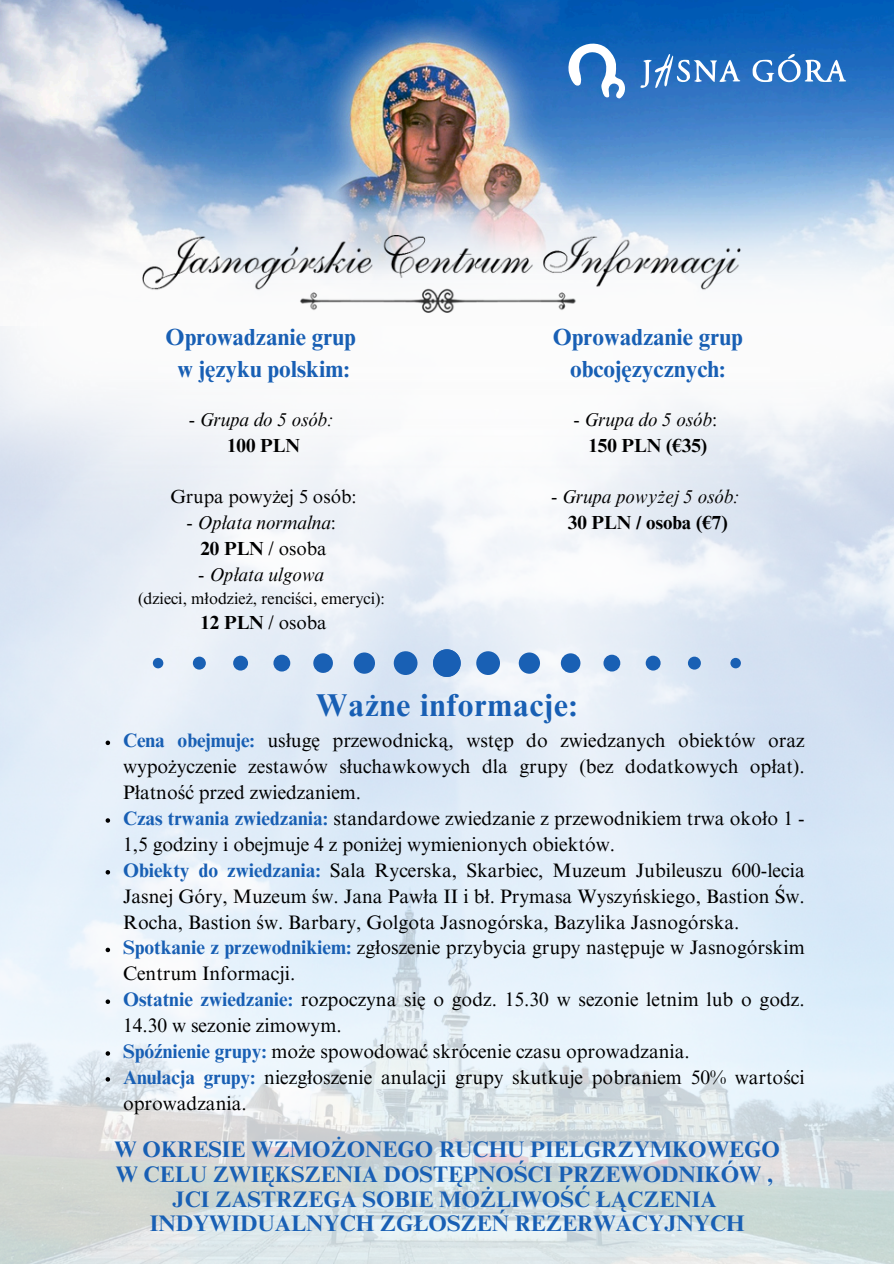
<style>
.page{position:relative;width:894px;height:1264px;background:#fff}
.page>*{position:absolute;margin:0;border:0;box-sizing:border-box;transform-origin:0 0}
.t1{font:700 31.5px "Times NRMT Pro";letter-spacing:.03em;color:#185fb4}
.t2{font:700 23.25px/32.7px "Times NRMT Pro";color:#185fb4;text-align:center}
.t3{font:700 22.5px/24.8px "Times NRMT Pro";color:#185fb4;text-align:center}
.t4{font:19.5px/25.8px "Times NRMT Pro";color:#000}
.t5{font:italic 18.9px/25.8px "Times NRMT Pro";color:#000;text-align:center}
.t6{font:18.9px "Times NRMT Pro";color:#000}
.t7{font:700 18.9px "Times NRMT Pro";color:#000}
.t8{font:16.35px "Times NRMT Pro";color:#000}
.s1{font-style:normal}
.s2{font-weight:700;font-style:normal}
.s3{font-weight:700}
.s4{font-weight:700;color:#185fb4}
</style>
<div class="page">
<img style="left:0;top:0;width:893px;height:119px">
<img style="left:0;top:532px;width:893px;height:731px">
<svg style="left:0;top:119px;width:893px;height:413px"></svg>
<div style="left:432px;top:649px;width:29px;height:28px;background:#185fb4;border-radius:14px"></div>
<div style="left:393px;top:651px;width:24px;height:24px;background:#185fb4;border-radius:12px"></div>
<div style="left:476px;top:651px;width:24px;height:24px;background:#185fb4;border-radius:12px"></div>
<div style="left:353px;top:652px;width:22px;height:22px;background:#185fb4;border-radius:10px"></div>
<div style="left:518px;top:652px;width:22px;height:22px;background:#185fb4;border-radius:10px"></div>
<div style="left:313px;top:653px;width:20px;height:20px;background:#185fb4;border-radius:10px"></div>
<div style="left:560px;top:653px;width:20px;height:20px;background:#185fb4;border-radius:10px"></div>
<div style="left:273px;top:654px;width:17px;height:17px;background:#185fb4;border-radius:8px"></div>
<div style="left:603px;top:654px;width:17px;height:17px;background:#185fb4;border-radius:8px"></div>
<div style="left:233px;top:655px;width:15px;height:15px;background:#185fb4;border-radius:7px"></div>
<div style="left:645px;top:655px;width:15px;height:15px;background:#185fb4;border-radius:7px"></div>
<div style="left:193px;top:656px;width:13px;height:13px;background:#185fb4;border-radius:6px"></div>
<div style="left:687px;top:656px;width:13px;height:13px;background:#185fb4;border-radius:6px"></div>
<div style="left:153px;top:657px;width:10px;height:11px;background:#185fb4;border-radius:5px"></div>
<div style="left:730px;top:657px;width:10px;height:11px;background:#185fb4;border-radius:5px"></div>
<svg style="left:568px;top:44px;width:58px;height:55px"></svg>
<svg style="left:640px;top:54px;width:205px;height:34px;background:#4f8acb"></svg>
<img style="left:143px;top:235px;width:597px;height:78px">
<svg style="left:106px;top:740px;width:4px;height:5px"></svg>
<svg style="left:106px;top:818px;width:4px;height:4px"></svg>
<svg style="left:106px;top:870px;width:4px;height:4px"></svg>
<svg style="left:106px;top:947px;width:4px;height:5px"></svg>
<svg style="left:106px;top:999px;width:4px;height:4px"></svg>
<svg style="left:106px;top:1051px;width:4px;height:4px"></svg>
<svg style="left:106px;top:1077px;width:4px;height:4px"></svg>
<p class="t2" style="left:165px;top:323px;width:191px">Oprowadzanie grup w języku polskim:</p>
<p class="t5" style="left:189px;top:409px;width:146px"><span class="s1">-</span> Grupa do 5 osób:<br><span class="s2">100 PLN</span></p>
<p class="t6" style="left:170px;top:490px;width:188px">Grupa powyżej 5 osób:</p>
<h3 class="t5" style="left:186px;top:512px;width:151px"><span class="s1">-</span> Opłata normalna<span class="s1">:</span></h3>
<h4 class="t6" style="left:200px;top:541px;width:128px"><span class="s3">20 PLN</span> / osoba</h4>
<p class="t5" style="left:198px;top:564px;width:127px">- Opłata ulgowa</p>
<p class="t8" style="left:138px;top:592px;width:248px">(dzieci, młodzież, renciści, emeryci):</p>
<p class="t6" style="left:200px;top:616px;width:128px"><span class="s3">12 PLN</span> / osoba</p>
<p class="t2" style="left:552px;top:323px;width:191px">Oprowadzanie grup obcojęzycznych:</p>
<h1 class="t5" style="left:573px;top:409px;width:145px"><span class="s1">-</span> Grupa do 5 osób<span class="s1">:</span></h1>
<p class="t7" style="left:588px;top:438px;width:120px">150 PLN (€35)</p>
<p class="t5" style="left:551px;top:486px;width:190px"><span class="s1">-</span> Grupa powyżej 5 osób:</p>
<p class="t7" style="left:567px;top:515px;width:161px">30 PLN / osoba (€7)</p>
<p class="t1" style="left:316px;top:693px;width:263px">Ważne informacje:</p>
<p class="t4" style="left:123px;top:730px;width:683px;text-align:justify"><span class="s4">Cena obejmuje:</span> usługę przewodnicką, wstęp do zwiedzanych obiektów oraz wypożyczenie zestawów słuchawkowych dla grupy (bez dodatkowych opłat).<br>Płatność przed zwiedzaniem.</p>
<p class="t4" style="left:123px;top:807px;width:683px"><span class="s4">Czas trwania zwiedzania:</span> standardowe zwiedzanie z przewodnikiem trwa około 1 -<br>1,5 godziny i obejmuje 4 z poniżej wymienionych obiektów.</p>
<h3 class="t4" style="left:123px;top:859px;width:683px;text-align:justify"><span class="s4">Obiekty do zwiedzania:</span> Sala Rycerska, Skarbiec, Muzeum Jubileuszu 600-lecia Jasnej Góry, Muzeum św. Jana Pawła II i bł. Prymasa Wyszyńskiego, Bastion Św.<br>Rocha, Bastion św. Barbary, Golgota Jasnogórska, Bazylika Jasnogórska.</h3>
<h4 class="t4" style="left:123px;top:937px;width:683px"><span class="s4">Spotkanie z przewodnikiem:</span> zgłoszenie przybycia grupy następuje w Jasnogórskim<br>Centrum Informacji.</h4>
<p class="t4" style="left:123px;top:989px;width:683px"><span class="s4">Ostatnie zwiedzanie:</span> rozpoczyna się o godz. 15.30 w sezonie letnim lub o godz.<br>14.30 w sezonie zimowym.</p>
<h4 class="t4" style="left:123px;top:1040px;width:568px"><span class="s4">Spóźnienie grupy:</span> może spowodować skrócenie czasu oprowadzania.</h4>
<p class="t4" style="left:123px;top:1066px;width:683px"><span class="s4">Anulacja grupy:</span> niezgłoszenie anulacji grupy skutkuje pobraniem 50% wartości oprowadzania.</p>
<p class="t3" style="left:115px;top:1139px;width:666px">W OKRESIE WZMOŻONEGO RUCHU PIELGRZYMKOWEGO W CELU ZWIĘKSZENIA DOSTĘPNOŚCI PRZEWODNIKÓW , JCI ZASTRZEGA SOBIE MOŻLIWOŚĆ ŁĄCZENIA INDYWIDUALNYCH ZGŁOSZEŃ REZERWACYJNYCH</p>
</div>
